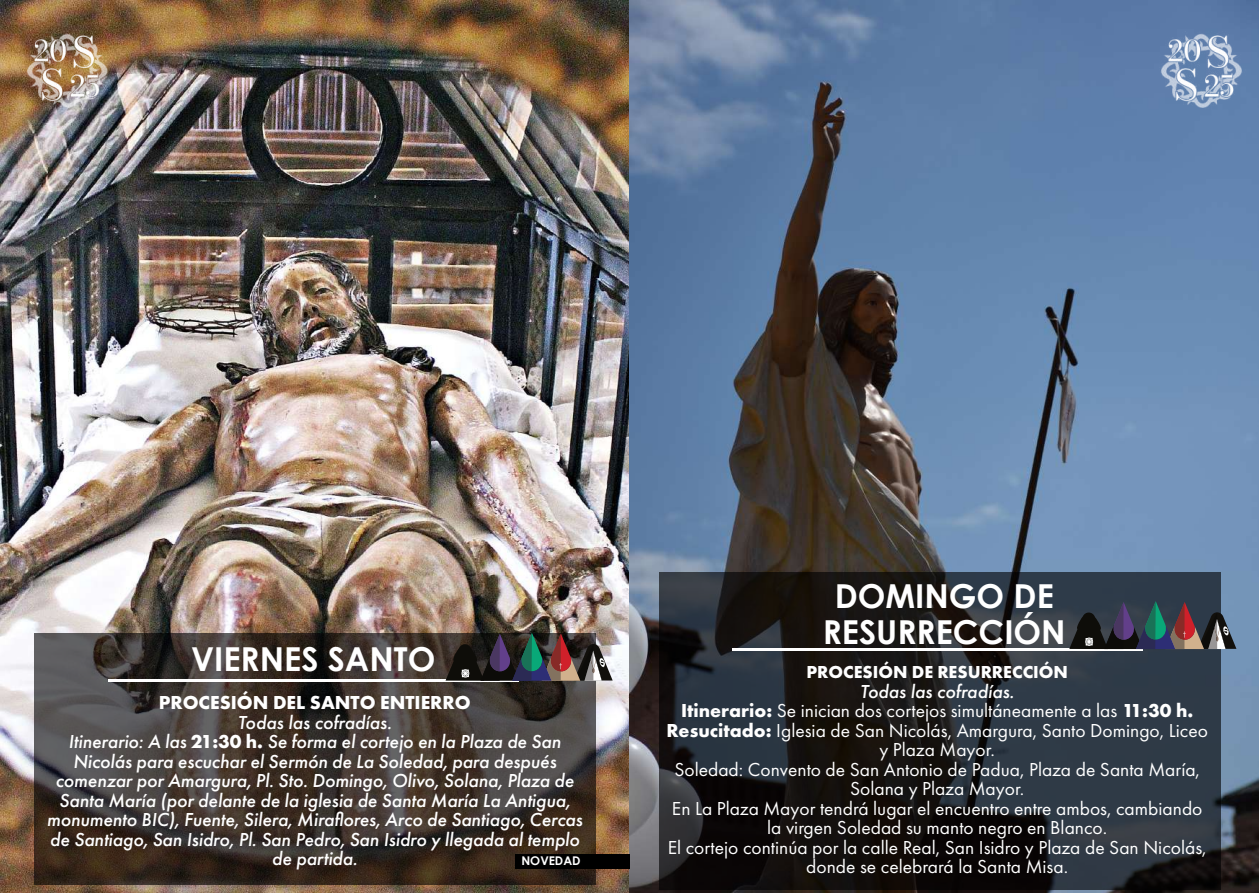
<style>
.page{position:relative;width:1259px;height:893px;background:#fff}
.page>*{position:absolute;margin:0;border:0;box-sizing:border-box;transform-origin:0 0}
.t1{font:700 33px/36px "Century Gothic";color:#fff;text-align:center}
.t2{font:19.5px/19.5px "Futura PT";color:#fff;text-align:center}
.t3{font:italic 500 19.5px/19.5px "Futura PT";letter-spacing:-.005em;color:#fff;text-align:center}
.t4{font:700 19.5px "Futura PT";color:#fff}
.t5{font:700 18px "Futura PT";color:#fff}
.t6{font:700 12px "Century Gothic";color:#fff}
.s1{font-weight:700;font-style:normal}
.s2{font-weight:500;font-style:italic}
.s3{font-weight:700}
</style>
<div class="page">
<img style="left:0;top:0;width:1259px;height:893px">
<img style="left:1154px;top:31px;width:95px;height:78px">
<img style="left:20px;top:31px;width:91px;height:78px">
<svg style="left:34px;top:633px;width:561px;height:251px;background:#3f3631"></svg>
<hr style="left:108px;top:679px;width:410px;height:3px;background:#fff">
<svg style="left:659px;top:573px;width:561px;height:317px;background:#212429"></svg>
<hr style="left:732px;top:649px;width:410px;height:2px;background:#fff">
<svg style="left:445px;top:633px;width:167px;height:48px;background:#433d3e"></svg>
<svg style="left:1069px;top:601px;width:167px;height:49px;background:#42454e"></svg>
<div style="left:515px;top:854px;width:114px;height:15px;background:#000"></div>
<h1 class="t1" style="left:191px;top:640px;width:246px">VIERNES SANTO</h1>
<p class="t4" style="left:159px;top:690px;width:313px">PROCESIÓN DEL SANTO ENTIERRO</p>
<p class="t3" style="left:47px;top:713px;width:537px">Todas las cofradías.<br>Itinerario: A las <span class="s1">21:30 h.</span> Se forma el cortejo en la Plaza de San Nicolás para escuchar el Sermón de La Soledad, para después comenzar por Amargura, Pl. Sto. Domingo, Olivo, Solana, Plaza de Santa María (por delante de la iglesia de Santa María La Antigua, monumento BIC), Fuente, Silera, Miraflores, Arco de Santiago, Cercas de Santiago, San Isidro, Pl. San Pedro, San Isidro y llegada al templo de partida.</p>
<p class="t6" style="left:521px;top:852px;width:61px">NOVEDAD</p>
<h1 class="t1" style="left:823px;top:576px;width:244px">DOMINGO DE<br>RESURRECCIÓN</h1>
<p class="t5" style="left:806px;top:661px;width:263px">PROCESIÓN DE RESURRECCIÓN</p>
<p class="t2" style="left:666px;top:681px;width:543px"><span class="s2">Todas las cofradías.<br></span><span class="s3">Itinerario:</span> Se inician dos cortejos simultáneamente a las <span class="s3">11:30 h.<br>Resucitado:</span> Iglesia de San Nicolás, Amargura, Santo Domingo, Liceo y Plaza Mayor.<br>Soledad: Convento de San Antonio de Padua, Plaza de Santa María, Solana y Plaza Mayor.<br>En La Plaza Mayor tendrá lugar el encuentro entre ambos, cambiando la virgen Soledad su manto negro en Blanco.<br>El cortejo continúa por la calle Real, San Isidro y Plaza de San Nicolás, donde se celebrará la Santa Misa.</p>
</div>
